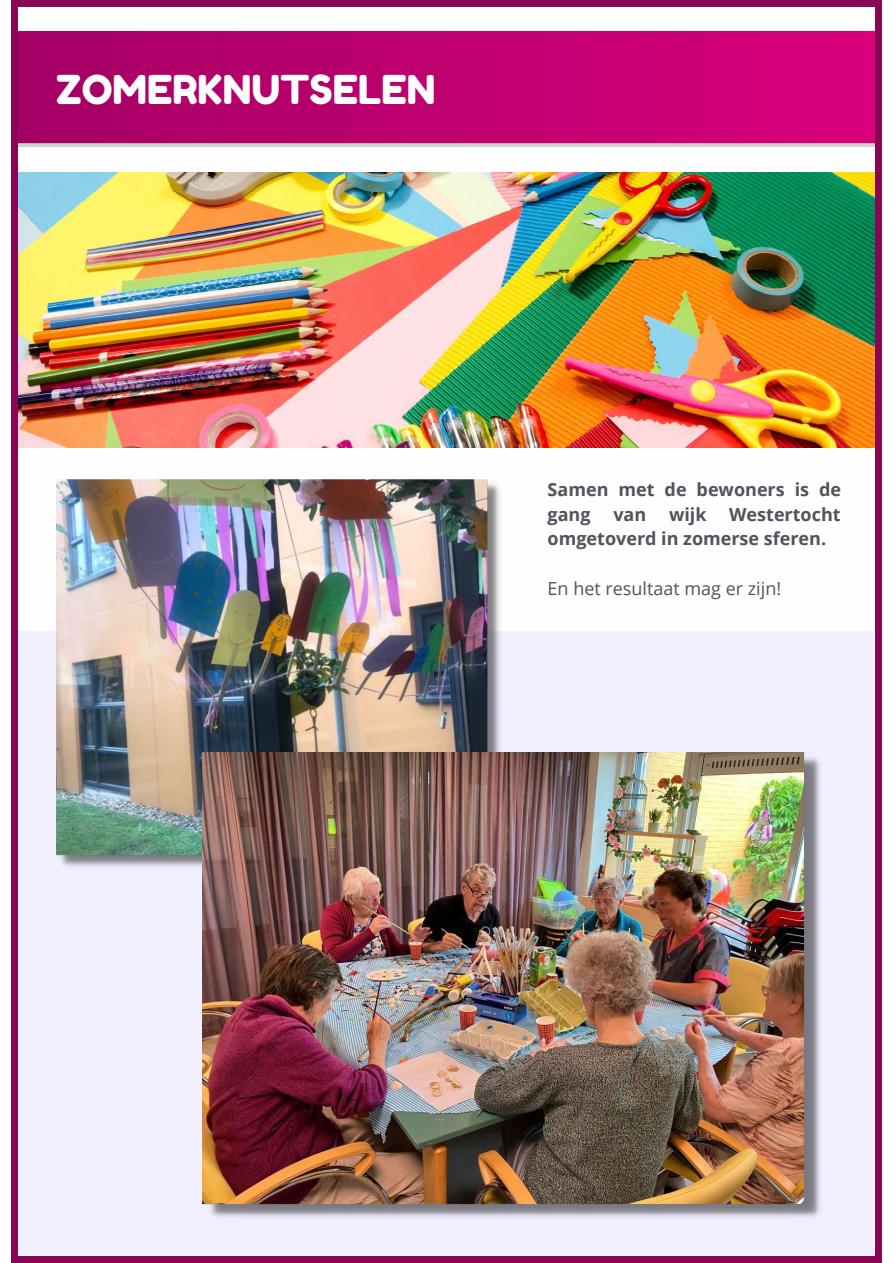
<style>
.page{position:relative;width:893px;height:1263px;background:#fff}
.page>*{position:absolute;margin:0;border:0;box-sizing:border-box;transform-origin:0 0}
.t1{font:39.75px "Fredoka One";color:#fefefe}
.t2{font:700 18px/24.8px "Open Sans";color:#51535d}
.t3{font:18px "Open Sans";color:#51535d}
</style>
<div class="page">
<div style="left:11px;top:0;width:870px;height:1263px;background:#8b0556"></div>
<div style="left:19px;top:7px;width:855px;height:1248px;background:#fefefe"></div>
<img style="left:18px;top:32px;width:856px;height:115px">
<img style="left:19px;top:173px;width:855px;height:274px">
<div style="left:19px;top:631px;width:855px;height:625px;background:#f2f0ff"></div>
<img style="left:56px;top:479px;width:444px;height:388px">
<img style="left:202px;top:752px;width:619px;height:466px">
<h1 class="t1" style="left:56px;top:65px;width:381px">ZOMERKNUTSELEN</h1>
<p class="t2" style="left:547px;top:476px;width:295px">Samen met de bewoners is de gang</p>
<p class="t2" style="left:547px;top:501px;width:294px;text-indent:182px">Westertocht omgetoverd in zomerse sferen.</p>
<p class="t3" style="left:547px;top:576px;width:235px">En het resultaat mag er zijn!</p>
<p class="t2" style="left:613px;top:501px;width:34px">van</p>
<p class="t2" style="left:669px;top:501px;width:39px">wijk</p>
</div>
